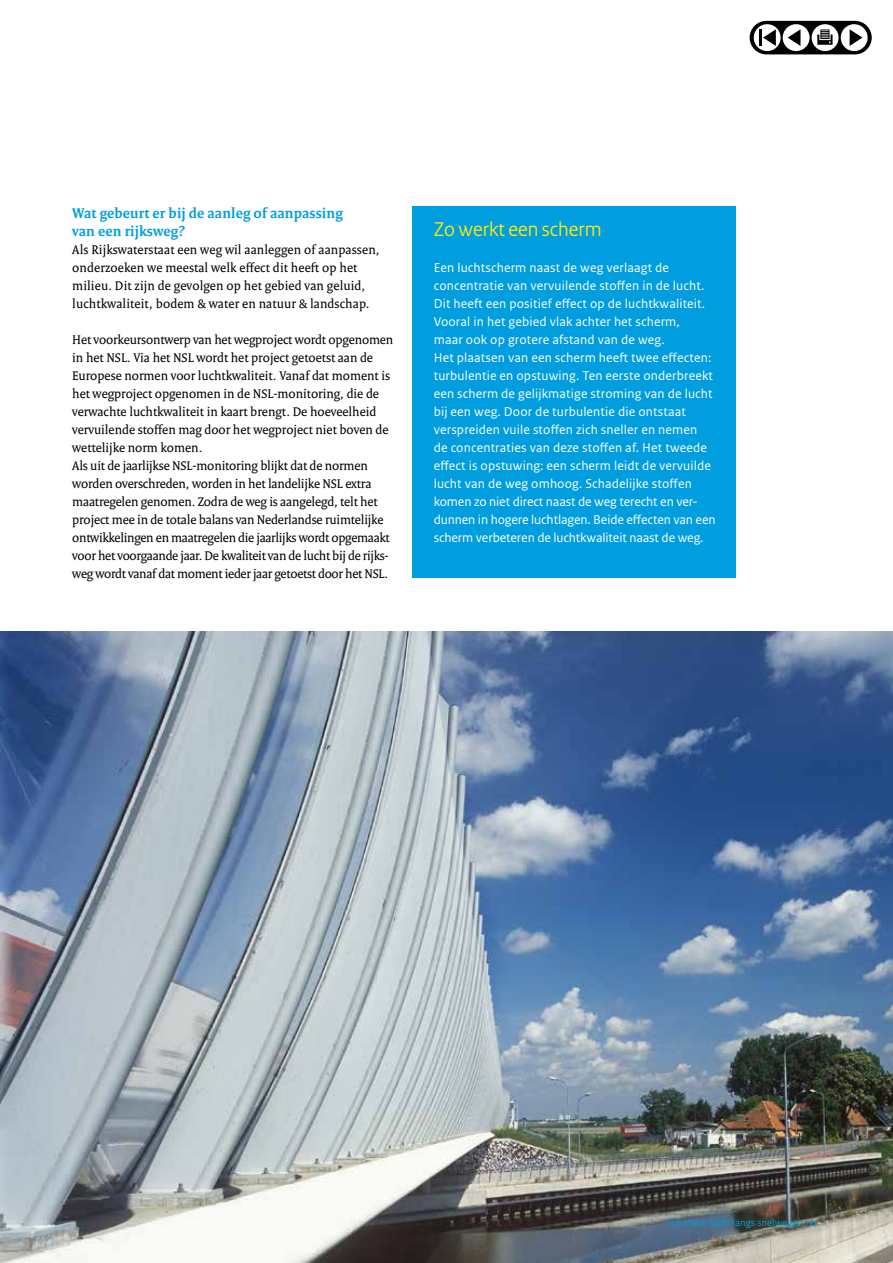
<style>
.page{position:relative;width:893px;height:1263px;background:#fff}
.page>*{position:absolute;margin:0;border:0;box-sizing:border-box;transform-origin:0 0}
.t1{font:21px "Rijksoverheid Sans Heading";color:#ffea0e}
.t2{font:700 15px/18px "Rijksoverheid Serif";letter-spacing:.01em;color:#009ede}
.t3{font:13.5px/18px "Rijksoverheid Serif";color:#000}
.t4{font:13.5px/18px "Rijksoverheid Sans Text";letter-spacing:.01em;color:#fff}
.t5{font:10.5px "Rijksoverheid Sans Text";color:#009ede}
.s1{font-weight:700}
</style>
<div class="page">
<img style="left:0;top:631px;width:893px;height:632px">
<div style="left:412px;top:207px;width:324px;height:371px;background:#009ede"></div>
<div style="left:750px;top:21px;width:122px;height:33px;background:#000;border-radius:17px"></div>
<div style="left:783px;top:24px;width:27px;height:27px;background:#fff;border-radius:50%"></div>
<div style="left:754px;top:24px;width:27px;height:27px;background:#fff;border-radius:50%"></div>
<div style="left:841px;top:24px;width:27px;height:27px;background:#fff;border-radius:50%"></div>
<div style="left:812px;top:24px;width:26px;height:27px;background:#fff;border-radius:50%"></div>
<hr style="left:759px;top:29px;width:3px;height:17px;background:#000">
<svg style="left:763px;top:29px;width:13px;height:17px"></svg>
<svg style="left:788px;top:29px;width:12px;height:17px"></svg>
<svg style="left:850px;top:29px;width:12px;height:17px"></svg>
<svg style="left:817px;top:29px;width:15px;height:16px"></svg>
<p class="t2" style="left:72px;top:204px;width:272px">Wat gebeurt er bij de aanleg of aanpassing van een rijksweg?</p>
<p class="t3" style="left:72px;top:240px;width:309px">Als Rijkswaterstaat een weg wil aanleggen of aanpassen, onderzoeken we meestal welk effect dit heeft op het milieu. Dit zijn de gevolgen op het gebied van geluid, luchtkwaliteit, bodem &amp; water en natuur &amp; landschap.</p>
<p class="t3" style="left:72px;top:330px;width:323px">Het voorkeursontwerp van het wegproject wordt opgenomen in het NSL. Via het NSL wordt het project getoetst aan de Europese normen voor luchtkwaliteit. Vanaf dat moment is het wegproject opgenomen in de NSL-monitoring, die de verwachte luchtkwaliteit in kaart brengt. De hoeveelheid vervuilende stoffen mag door het wegproject niet boven de wettelijke norm komen.<br>Als uit de jaarlijkse NSL-monitoring blijkt dat de normen worden overschreden, worden in het landelijke NSL extra maatregelen genomen. Zodra de weg is aangelegd, telt het project mee in de totale balans van Nederlandse ruimtelijke ontwikkelingen en maatregelen die jaarlijks wordt opgemaakt voor het voorgaande jaar. De kwaliteit van de lucht bij de rijks&shy;weg wordt vanaf dat moment ieder jaar getoetst door het NSL.</p>
<h1 class="t1" style="left:434px;top:217px;width:170px">Zo werkt een scherm</h1>
<p class="t4" style="left:434px;top:259px;width:283px">Een luchtscherm naast de weg verlaagt de concentratie van vervuilende stoffen in de lucht.<br>Dit heeft een positief effect op de luchtkwaliteit.<br>Vooral in het gebied vlak achter het scherm,<br>maar ook op grotere afstand van de weg.<br>Het plaatsen van een scherm heeft twee effecten: turbulentie en opstuwing. Ten eerste onderbreekt een scherm de gelijkmatige stroming van de lucht bij een weg. Door de turbulentie die ontstaat verspreiden vuile stoffen zich sneller en nemen<br>de concentraties van deze stoffen af. Het tweede effect is opstuwing: een scherm leidt de vervuilde lucht van de weg omhoog. Schadelijke stoffen komen zo niet direct naast de weg terecht en ver&shy;dunnen in hogere luchtlagen. Beide effecten van een scherm verbeteren de luchtkwaliteit naast de weg.</p>
<p class="t5" style="left:667px;top:1216px;width:152px">Schonere lucht langs snelwegen | <span class="s1">11</span></p>
</div>
